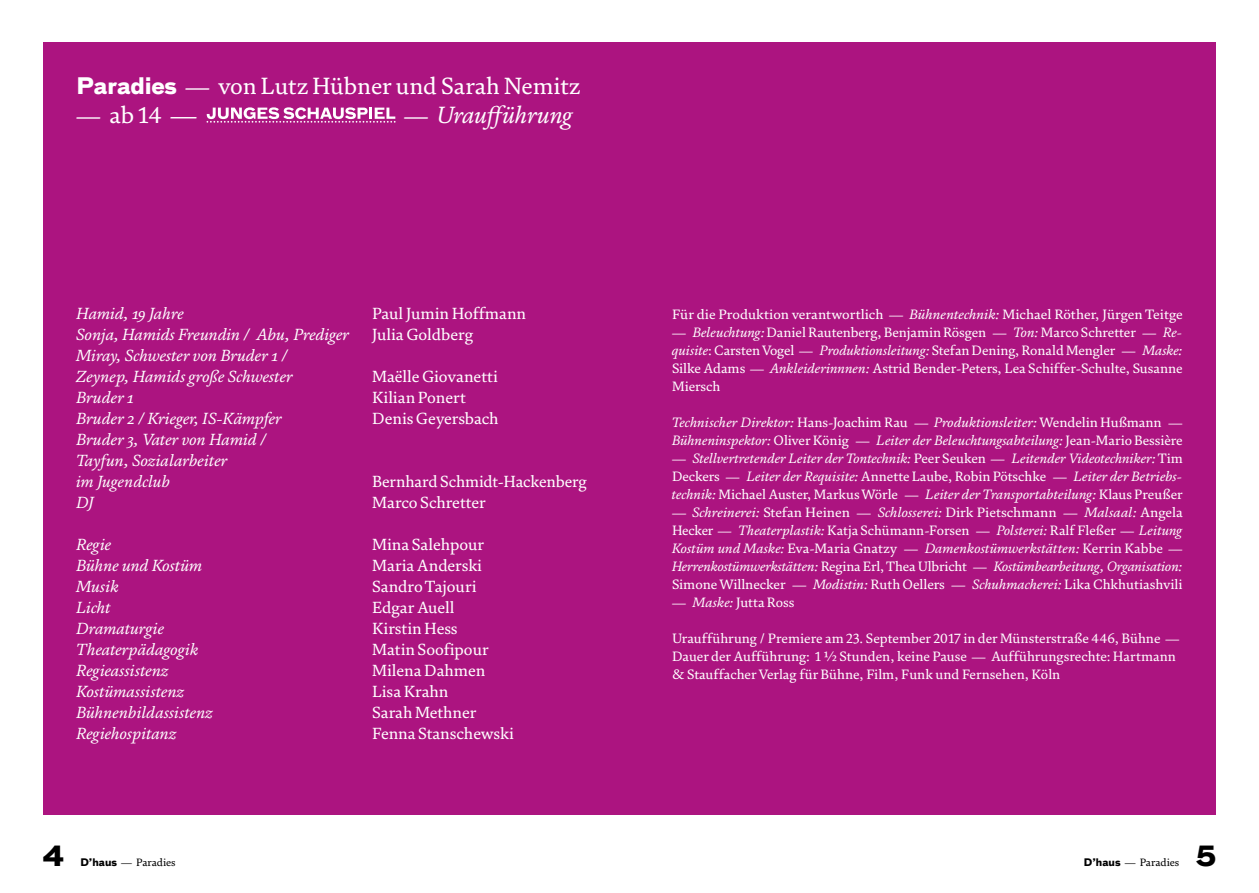
<style>
.page{position:relative;width:1259px;height:893px;background:#fff}
.page>*{position:absolute;margin:0;border:0;box-sizing:border-box;transform-origin:0 0}
.t1{font:700 27px "Bau Pro";color:#000}
.t2{font:24px "FS Brabo";color:#fff}
.t3{font:italic 24px "FS Brabo";letter-spacing:-.02em;color:#fff}
.t4{font:italic 16.5px/21px "FS Brabo";letter-spacing:-.005em;color:#fff}
.t5{font:16.5px "FS Brabo";color:#fff}
.t6{font:italic 13.8px/18px "FS Brabo";letter-spacing:-.005em;color:#fff;text-align:justify}
.t7{font:13.8px/18px "FS Brabo";color:#fff;text-align:justify}
.t8{font:10.8px "FS Brabo";letter-spacing:-.005em;color:#000}
.s1{font-family:"Bau Pro";font-weight:700;font-size:22.2px}
.s2{font-size:25.35px}
.s3{font-style:normal}
.s4{font-style:italic}
.s5{font-family:"Bau Pro";font-weight:700;font-size:10.2px}
</style>
<div class="page">
<div style="left:43px;top:43px;width:586px;height:772px;background:#ac1480"></div>
<div style="left:629px;top:43px;width:587px;height:772px;background:#ac1480"></div>
<svg style="left:206px;top:107px;width:189px;height:16px"></svg>
<h2 class="t2" style="left:77px;top:68px;width:505px"><span class="s1">Paradies</span> — von Lutz Hübner und Sarah Nemitz</h2>
<h2 class="t2" style="left:77px;top:97px;width:122px">— ab 14 <span class="s2">—</span></h2>
<h2 class="t3" style="left:404px;top:97px;width:171px"><span class="s3">—</span> Uraufführung</h2>
<p class="t4" style="left:77px;top:302px;width:109px">Hamid, 19 Jahre</p>
<p class="t5" style="left:372px;top:301px;width:155px">Paul Jumin Hoffmann</p>
<p class="t4" style="left:77px;top:323px;width:275px">Sonja, Hamids Freundin / Abu, Prediger</p>
<p class="t5" style="left:372px;top:322px;width:103px">Julia Goldberg</p>
<p class="t4" style="left:77px;top:344px;width:218px">Miray, Schwester von Bruder 1 /<br>Zeynep, Hamids große Schwester</p>
<p class="t5" style="left:372px;top:364px;width:127px">Maëlle Giovanetti</p>
<p class="t4" style="left:77px;top:386px;width:59px">Bruder 1</p>
<p class="t5" style="left:372px;top:385px;width:95px">Kilian Ponert</p>
<p class="t4" style="left:77px;top:407px;width:207px">Bruder 2 / Krieger, IS-Kämpfer</p>
<p class="t5" style="left:372px;top:406px;width:128px">Denis Geyersbach</p>
<p class="t4" style="left:77px;top:428px;width:191px">Bruder 3, Vater von Hamid /<br>Tayfun, Sozialarbeiter<br>im Jugendclub</p>
<p class="t5" style="left:372px;top:469px;width:216px">Bernhard Schmidt-Hackenberg</p>
<p class="t4" style="left:77px;top:491px;width:19px">DJ</p>
<p class="t5" style="left:372px;top:490px;width:115px">Marco Schretter</p>
<p class="t4" style="left:77px;top:533px;width:37px">Regie</p>
<p class="t5" style="left:372px;top:532px;width:113px">Mina Salehpour</p>
<p class="t4" style="left:77px;top:554px;width:128px">Bühne und Kostüm</p>
<p class="t5" style="left:372px;top:553px;width:111px">Maria Anderski</p>
<p class="t4" style="left:77px;top:575px;width:44px">Musik</p>
<p class="t5" style="left:372px;top:574px;width:106px">Sandro Tajouri</p>
<p class="t4" style="left:77px;top:596px;width:36px">Licht</p>
<p class="t5" style="left:372px;top:595px;width:84px">Edgar Auell</p>
<p class="t4" style="left:77px;top:617px;width:89px">Dramaturgie</p>
<p class="t5" style="left:372px;top:616px;width:87px">Kirstin Hess</p>
<p class="t4" style="left:77px;top:638px;width:124px">Theaterpädagogik</p>
<p class="t5" style="left:372px;top:637px;width:118px">Matin Soofipour</p>
<p class="t4" style="left:77px;top:659px;width:94px">Regieassistenz</p>
<p class="t5" style="left:372px;top:658px;width:115px">Milena Dahmen</p>
<p class="t4" style="left:77px;top:680px;width:110px">Kostümassistenz</p>
<p class="t5" style="left:372px;top:679px;width:78px">Lisa Krahn</p>
<p class="t4" style="left:77px;top:701px;width:138px">Bühnenbildassistenz</p>
<p class="t5" style="left:372px;top:700px;width:106px">Sarah Methner</p>
<p class="t4" style="left:77px;top:722px;width:102px">Regiehospitanz</p>
<p class="t5" style="left:372px;top:721px;width:143px">Fenna Stanschewski</p>
<p class="t7" style="left:672px;top:304px;width:512px">Für die Produktion verantwortlich — <span class="s4">Bühnentechnik:</span> Michael Röther, Jürgen Teitge</p>
<p class="t7" style="left:672px;top:322px;width:512px">— <span class="s4">Beleuchtung:</span>Daniel Rautenberg, Benjamin Rösgen — <span class="s4">Ton:</span> Marco Schretter — <span class="s4">Re&shy;quisite</span>: Carsten Vogel — <span class="s4">Produktionsleitung:</span> Stefan Dening, Ronald Mengler — <span class="s4">Maske:<br></span>Silke Adams — <span class="s4">Ankleiderinnnen:</span> Astrid Bender-Peters, Lea Schiffer-Schulte, Susanne Miersch</p>
<p class="t6" style="left:672px;top:412px;width:512px">Technischer Direktor: <span class="s3">Hans-Joachim Rau —</span> Produktionsleiter:<span class="s3">Wendelin Hußmann —<br></span>Bühneninspektor: <span class="s3">Oliver König —</span> Leiter der Beleuchtungsabteilung: <span class="s3">Jean-Mario Bessière</span></p>
<p class="t6" style="left:672px;top:448px;width:512px"><span class="s3">—</span> Stellvertretender Leiter der Tontechnik: <span class="s3">Peer Seuken —</span> Leitender Videotechniker: <span class="s3">Tim Deckers —</span> Leiter der Requisite: <span class="s3">Annette Laube, Robin Pötschke —</span> Leiter der Betriebs&shy;technik: <span class="s3">Michael Auster, Markus Wörle —</span> Leiter der Transportabteilung: <span class="s3">Klaus Preußer</span></p>
<p class="t6" style="left:672px;top:502px;width:512px"><span class="s3">—</span> Schreinerei: <span class="s3">Stefan Heinen —</span> Schlosserei: <span class="s3">Dirk Pietschmann —</span> Malsaal: <span class="s3">Angela Hecker —</span> Theaterplastik: <span class="s3">Katja Schümann-Forsen —</span> Polsterei: <span class="s3">Ralf Fleßer —</span> Leitung Kostüm und Maske: <span class="s3">Eva-Maria Gnatzy —</span> Damenkostümwerkstätten: <span class="s3">Kerrin Kabbe — </span>Herrenkostümwerkstätten: <span class="s3">Regina Erl, Thea Ulbricht —</span> Kostümbearbeitung, Organisation:<br><span class="s3">Simone Willnecker —</span> Modistin: <span class="s3">Ruth Oellers —</span> Schuhmacherei: <span class="s3">Lika Chkhutiashvili</span></p>
<p class="t7" style="left:672px;top:592px;width:124px">— <span class="s4">Maske:</span> Jutta Ross</p>
<p class="t7" style="left:672px;top:628px;width:509px;text-align:left">Uraufführung / Premiere am 23. September 2017 in der Münsterstraße 446, Bühne —<br>Dauer der Aufführung: 1 1/2 Stunden, keine Pause — Aufführungsrechte: Hartmann &amp; Stauffacher Verlag für Bühne, Film, Funk und Fernsehen, Köln</p>
<h1 class="t1" style="left:43px;top:833px;width:23px">4</h1>
<p class="t8" style="left:80px;top:855px;width:97px"><span class="s5">D’haus</span> — Paradies</p>
<p class="t8" style="left:1084px;top:855px;width:97px"><span class="s5">D’haus</span> — Paradies</p>
<h1 class="t1" style="left:1196px;top:833px;width:22px">5</h1>
</div>
